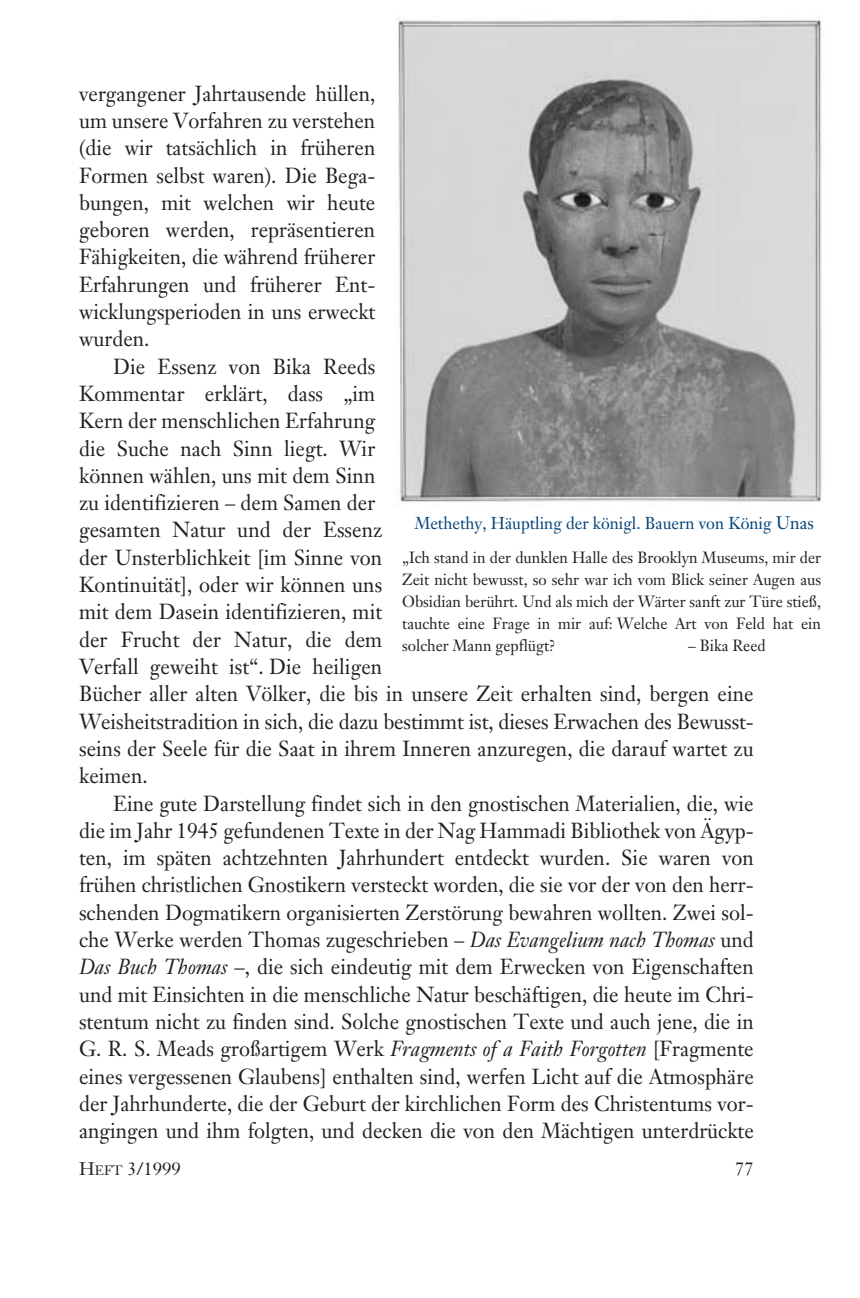
<style>
.page{position:relative;width:860px;height:1298px;background:#fff}
.page>*{position:absolute;margin:0;border:0;box-sizing:border-box;transform-origin:0 0}
.t1{font:21.6px/27.4px "T Janson";color:#231f20;text-align:justify;scale:.95 1}
.t2{font:18px "T Janson";color:#231f20}
.t3{font:17px "T Janson";color:#004279;scale:.96 1}
.t4{font:16px/22px "T Janson";color:#231f20;text-align:justify;scale:.96 1}
.s1{font-style:italic}
.s2{font-size:18px}
.s3{font-size:13.6px}
</style>
<div class="page">
<img style="left:398px;top:16px;width:424px;height:486px">
<p class="t1" style="left:79px;top:82px;width:313px">vergangener Jahrtausende hüllen, um unsere Vorfahren zu verstehen (die wir tatsächlich in früheren Formen selbst waren). Die Bega&shy;bungen, mit welchen wir heute geboren werden, repräsentieren Fähigkeiten, die während früherer Erfahrungen und früherer Ent&shy;wicklungsperioden in uns erweckt wurden.</p>
<p class="t1" style="left:79px;top:355px;width:712px;text-align:left;text-indent:34px">Die Essenz von Bika Reeds<br>Kommentar erklärt, dass „im<br>Kern der menschlichen Erfahrung<br>die Suche nach Sinn liegt. Wir<br>können wählen, uns mit dem Sinn<br>zu identifizieren – dem Samen der<br>gesamten Natur und der Essenz<br>der Unsterblichkeit [im Sinne von<br>Kontinuität], oder wir können uns<br>mit dem Dasein identifizieren, mit<br>der Frucht der Natur, die dem<br>Verfall geweiht ist“. Die heiligen<br>Bücher aller alten Völker, die bis in unsere Zeit erhalten sind, bergen eine Weisheitstradition in sich, die dazu bestimmt ist, dieses Erwachen des Bewusst&shy;seins der Seele für die Saat in ihrem Inneren anzuregen, die darauf wartet zu keimen.</p>
<p class="t1" style="left:79px;top:792px;width:712px;text-indent:34px">Eine gute Darstellung findet sich in den gnostischen Materialien, die, wie die im Jahr 1945 gefundenen Texte in der Nag Hammadi Bibliothek von Ägyp&shy;ten, im späten achtzehnten Jahrhundert entdeckt wurden. Sie waren von frühen christlichen Gnostikern versteckt worden, die sie vor der von den herr&shy;schenden Dogmatikern organisierten Zerstörung bewahren wollten. Zwei sol&shy;che Werke werden Thomas zugeschrieben – <span class="s1">Das Evangelium nach Thomas</span> und <span class="s1">Das Buch Thomas</span> –, die sich eindeutig mit dem Erwecken von Eigenschaften und mit Einsichten in die menschliche Natur beschäftigen, die heute im Chri&shy;stentum nicht zu finden sind. Solche gnostischen Texte und auch jene, die in G. R. S. Meads großartigem Werk <span class="s1">Fragments of a Faith Forgotten</span> [Fragmente eines vergessenen Glaubens] enthalten sind, werfen Licht auf die Atmosphäre der Jahrhunderte, die der Geburt der kirchlichen Form des Christentums vor&shy;angingen und ihm folgten, und decken die von den Mächtigen unterdrückte</p>
<p class="t3" style="left:415px;top:516px;width:417px">Methethy, Häuptling der königl. Bauern von König <span class="s2">Unas</span></p>
<p class="t4" style="left:402px;top:548px;width:438px">„Ich stand in der dunklen Halle des Brooklyn Museums, mir der Zeit nicht bewusst, so sehr war ich vom Blick seiner Augen aus Obsidian berührt. Und als mich der Wärter sanft zur Türe stieß, tauchte eine Frage in mir auf: Welche Art von Feld hat ein solcher Mann gepflügt?</p>
<p class="t4" style="left:688px;top:636px;width:82px">– Bika Reed</p>
<p class="t2" style="left:79px;top:1162px;width:103px">H<span class="s3">EFT</span> 3/1999</p>
<p class="t2" style="left:735px;top:1162px;width:20px">77</p>
</div>
